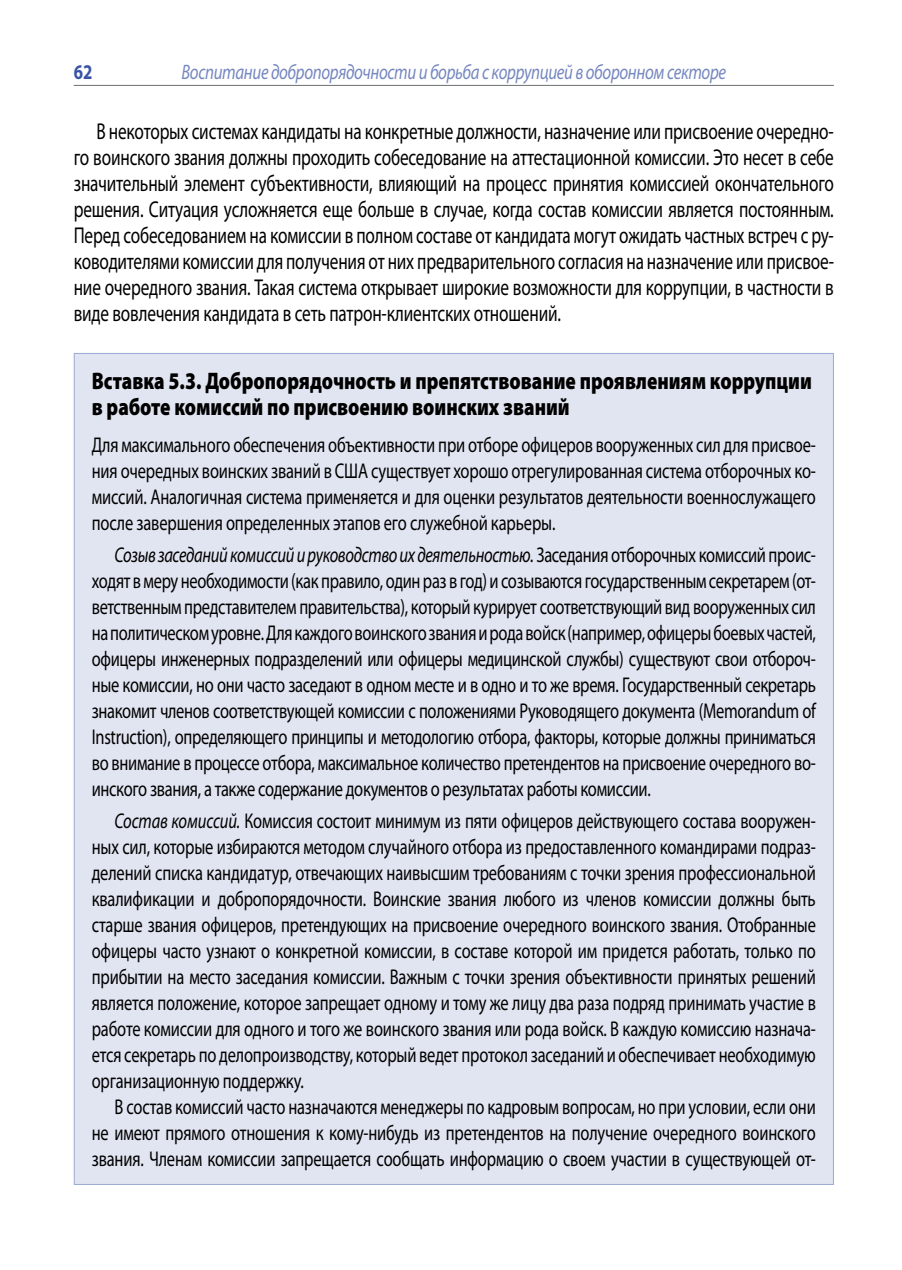
<style>
.page{position:relative;width:902px;height:1270px;background:#fff}
.page>*{position:absolute;margin:0;border:0;box-sizing:border-box;transform-origin:0 0}
.t1{font:900 24px/26px "Myriad Pro";color:#000;scale:.8 1}
.t2{font:23px/26px "Myriad Pro";letter-spacing:-.01em;color:#000;text-align:justify;scale:.75 1}
.t3{font:21.4px/26px "Myriad Pro";letter-spacing:-.01em;color:#000;text-align:justify;scale:.77 1}
.t4{font:italic 21px "Myriad Pro";letter-spacing:-.02em;color:#7587bf;scale:.8 1}
.t5{font:700 21px "Myriad Pro";color:#3a53a4;scale:.8 1}
.s1{font-style:italic}
</style>
<div class="page">
<hr style="left:74px;top:85px;width:759px;height:1px;background:#6d6f71">
<div style="left:74px;top:353px;width:759px;height:831px;background:#e1e5f1"></div>
<p class="t5" style="left:74px;top:60px;width:25px">62</p>
<p class="t4" style="left:181px;top:61px;width:682px">Воспитание добропорядочности и борьба с коррупцией в оборонном секторе</p>
<p class="t2" style="left:74px;top:118px;width:1015px;text-indent:23px">В некоторых системах кандидаты на конкретные должности, назначение или присвоение очередно&shy;го воинского звания должны проходить собеседование на аттестационной комиссии. Это несет в себе значительный элемент субъективности, влияющий на процесс принятия комиссией окончательного решения. Ситуация усложняется еще больше в случае, когда состав комиссии является постоянным.<br>Перед собеседованием на комиссии в полном составе от кандидата могут ожидать частных встреч с ру&shy;ководителями комиссии для получения от них предварительного согласия на назначение или присвое&shy;ние очередного звания. Такая система открывает широкие возможности для коррупции, в частности в виде вовлечения кандидата в сеть патрон-клиентских отношений.</p>
<p class="t1" style="left:92px;top:367px;width:901px">Вставка 5.3. Добропорядочность и препятствование проявлениям коррупции в работе комиссий по присвоению воинских званий</p>
<p class="t3" style="left:92px;top:432px;width:941px">Для максимального обеспечения объективности при отборе офицеров вооруженных сил для присвое&shy;ния очередных воинских званий в США существует хорошо отрегулированная система отборочных ко&shy;миссий. Аналогичная система применяется и для оценки результатов деятельности военнослужащего после завершения определенных этапов его служебной карьеры.</p>
<p class="t3" style="left:92px;top:541px;width:941px;text-indent:23px"><span class="s1">Созыв заседаний комиссий и руководство их деятельностью.</span> Заседания отборочных комиссий проис&shy;ходят в меру необходимости (как правило, один раз в год) и созываются государственным секретарем (от&shy;ветственным представителем правительства), который курирует соответствующий вид вооруженных сил на политическом уровне. Для каждого воинского звания и рода войск (например, офицеры боевых частей, офицеры инженерных подразделений или офицеры медицинской службы) существуют свои отбороч&shy;ные комиссии, но они часто заседают в одном месте и в одно и то же время. Государственный секретарь знакомит членов соответствующей комиссии с положениями Руководящего документа (Memorandum of Instruction), определяющего принципы и методологию отбора, факторы, которые должны приниматься во внимание в процессе отбора, максимальное количество претендентов на присвоение очередного во&shy;инского звания, а также содержание документов о результатах работы комиссии.</p>
<p class="t3" style="left:92px;top:807px;width:941px;text-indent:23px"><span class="s1">Состав комиссий.</span> Комиссия состоит минимум из пяти офицеров действующего состава вооружен&shy;ных сил, которые избираются методом случайного отбора из предоставленного командирами подраз&shy;делений списка кандидатур, отвечающих наивысшим требованиям с точки зрения профессиональной квалификации и добропорядочности. Воинские звания любого из членов комиссии должны быть старше звания офицеров, претендующих на присвоение очередного воинского звания. Отобранные офицеры часто узнают о конкретной комиссии, в составе которой им придется работать, только по прибытии на место заседания комиссии. Важным с точки зрения объективности принятых решений является положение, которое запрещает одному и тому же лицу два раза подряд принимать участие в работе комиссии для одного и того же воинского звания или рода войск. В каждую комиссию назнача&shy;ется секретарь по делопроизводству, который ведет протокол заседаний и обеспечивает необходимую организационную поддержку.</p>
<p class="t3" style="left:92px;top:1093px;width:941px;text-indent:23px">В состав комиссий часто назначаются менеджеры по кадровым вопросам, но при условии, если они не имеют прямого отношения к кому-нибудь из претендентов на получение очередного воинского звания. Членам комиссии запрещается сообщать информацию о своем участии в существующей от-</p>
</div>
